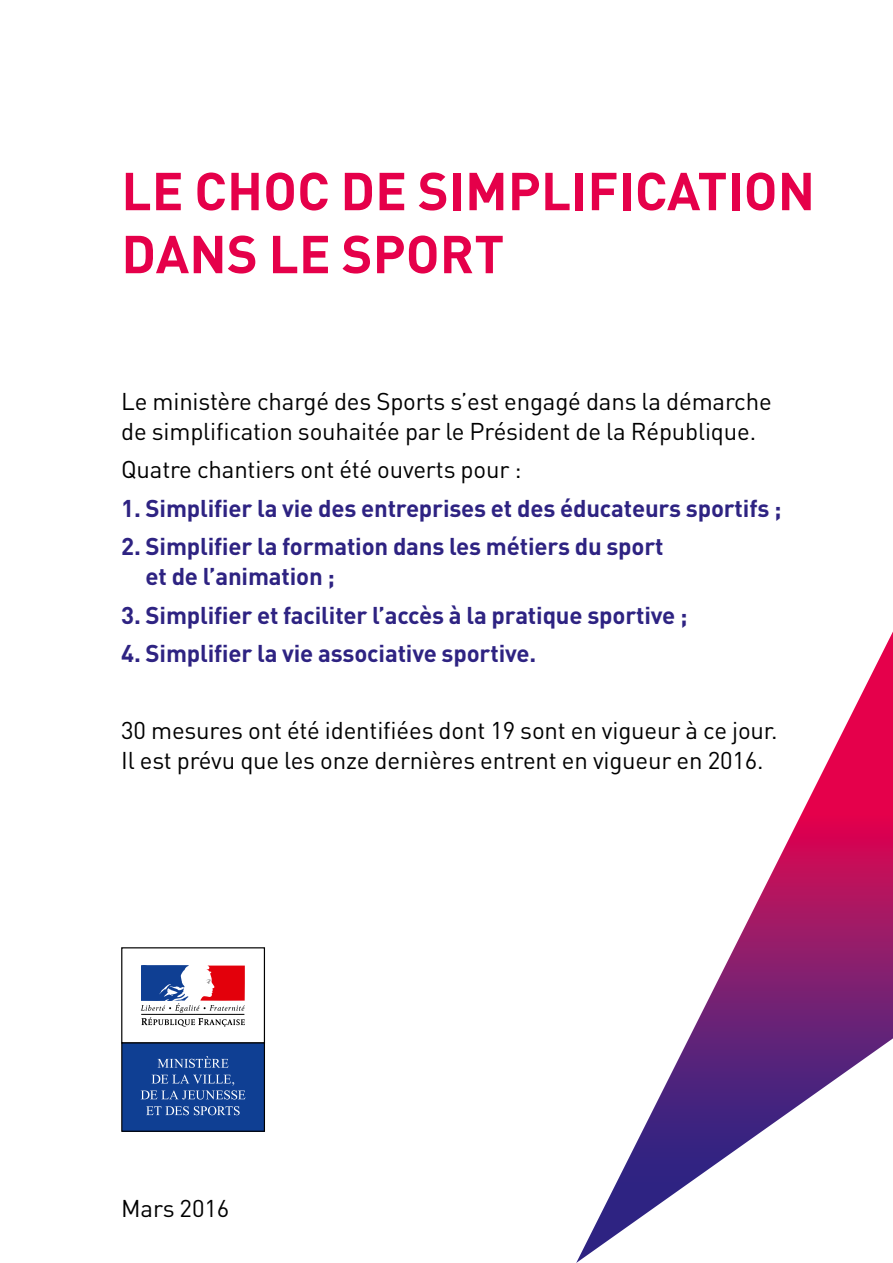
<style>
.page{position:relative;width:893px;height:1263px;background:#fff}
.page>*{position:absolute;margin:0;border:0;box-sizing:border-box;transform-origin:0 0}
.t1{font:700 52.5px/63px "DIN Pro";letter-spacing:.005em;color:#e5004a}
.t2{font:24px/30px "DIN Pro";letter-spacing:-.005em;color:#000}
.t3{font:700 24px/30px "DIN Pro";letter-spacing:-.005em;color:#2e2382}
</style>
<div class="page">
<svg style="left:576px;top:631px;width:317px;height:632px"></svg>
<div style="left:121px;top:947px;width:144px;height:96px;border:1px solid #000"></div>
<svg style="left:141px;top:966px;width:104px;height:61px"></svg>
<div style="left:122px;top:1043px;width:142px;height:88px;background:#0f3f93"></div>
<div style="left:121px;top:1042px;width:144px;height:90px;border:1px solid #000"></div>
<svg style="left:158px;top:1056px;width:71px;height:12px"></svg>
<svg style="left:141px;top:1074px;width:104px;height:25px"></svg>
<svg style="left:146px;top:1106px;width:94px;height:9px"></svg>
<h1 class="t1" style="left:121px;top:158px;width:695px">LE CHOC DE SIMPLIFICATION<br>DANS LE SPORT</h1>
<p class="t2" style="left:121px;top:385px;width:652px">Le ministère chargé des Sports s’est engagé dans la démarche de simplification souhaitée par le Président de la République.</p>
<p class="t2" style="left:121px;top:454px;width:402px">Quatre chantiers ont été ouverts pour :</p>
<p class="t3" style="left:121px;top:492px;width:662px">1. Simplifier la vie des entreprises et des éducateurs sportifs ;</p>
<p class="t3" style="left:146px;top:531px;width:520px;text-indent:-24px">2. Simplifier la formation dans les métiers du sport et de l’animation ;</p>
<p class="t3" style="left:121px;top:599px;width:568px">3. Simplifier et faciliter l’accès à la pratique sportive ;</p>
<p class="t3" style="left:121px;top:638px;width:417px">4. Simplifier la vie associative sportive.</p>
<p class="t2" style="left:121px;top:715px;width:658px">30 mesures ont été identifiées dont 19 sont en vigueur à ce jour.<br>Il est prévu que les onze dernières entrent en vigueur en 2016.</p>
<p class="t2" style="left:121px;top:1192px;width:110px">Mars 2016</p>
</div>
